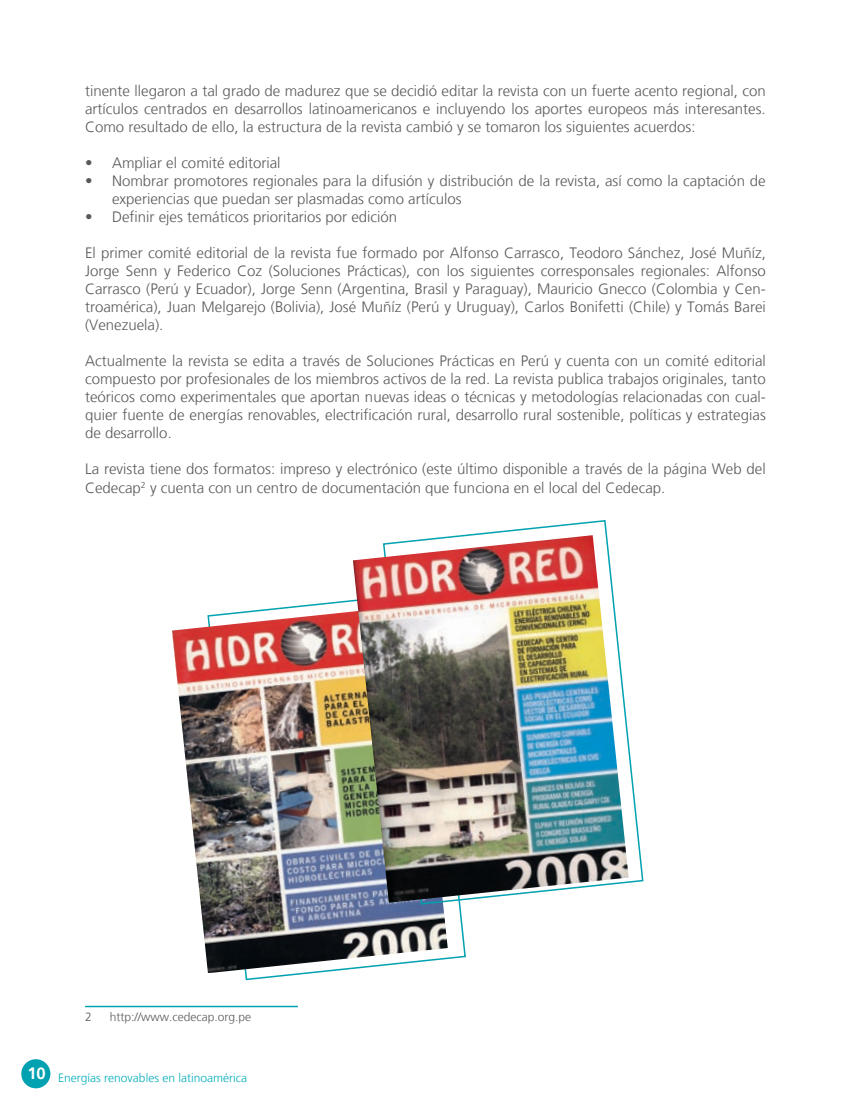
<style>
.page{position:relative;width:851px;height:1106px;background:#fff}
.page>*{position:absolute;margin:0;border:0;box-sizing:border-box;transform-origin:0 0}
.t1{font:300 15px/18px "Frutiger LT";color:#58595b;text-align:justify}
.t2{font:300 12px "Frutiger LT";color:#00adbc}
.t3{font:300 12px "Frutiger LT";color:#58595b}
</style>
<div class="page">
<div style="left:21px;top:1059px;width:29px;height:29px;background:#00a1b0;border-radius:50%"></div>
<hr style="left:85px;top:1005px;width:213px;height:2px;background:#00a1b0">
<svg style="left:245px;top:600px;width:221px;height:381px"></svg>
<img style="left:172px;top:605px;width:275px;height:368px">
<svg style="left:382px;top:520px;width:262px;height:385px"></svg>
<img style="left:353px;top:535px;width:275px;height:367px">
<p class="t1" style="left:85px;top:82px;width:682px">tinente llegaron a tal grado de madurez que se decidió editar la revista con un fuerte acento regional, con artículos centrados en desarrollos latinoamericanos e incluyendo los aportes europeos más interesantes.<br>Como resultado de ello, la estructura de la revista cambió y se tomaron los siguientes acuerdos:</p>
<p class="t1" style="left:85px;top:154px;width:197px">• Ampliar el comité editorial</p>
<p class="t1" style="left:112px;top:172px;width:655px;text-indent:-27px">• Nombrar promotores regionales para la difusión y distribución de la revista, así como la captación de experiencias que puedan ser plasmadas como artículos</p>
<p class="t1" style="left:85px;top:208px;width:313px">• Definir ejes temáticos prioritarios por edición</p>
<p class="t1" style="left:85px;top:244px;width:682px">El primer comité editorial de la revista fue formado por Alfonso Carrasco, Teodoro Sánchez, José Muñíz, Jorge Senn y Federico Coz (Soluciones Prácticas), con los siguientes corresponsales regionales: Alfonso Carrasco (Perú y Ecuador), Jorge Senn (Argentina, Brasil y Paraguay), Mauricio Gnecco (Colombia y Cen&shy;troamérica), Juan Melgarejo (Bolivia), José Muñíz (Perú y Uruguay), Carlos Bonifetti (Chile) y Tomás Barei (Venezuela).</p>
<p class="t1" style="left:85px;top:352px;width:682px">Actualmente la revista se edita a través de Soluciones Prácticas en Perú y cuenta con un comité editorial compuesto por profesionales de los miembros activos de la red. La revista publica trabajos originales, tanto teóricos como experimentales que aportan nuevas ideas o técnicas y metodologías relacionadas con cual&shy;quier fuente de energías renovables, electrificación rural, desarrollo rural sostenible, políticas y estrategias de desarrollo.</p>
<p class="t1" style="left:85px;top:460px;width:682px">La revista tiene dos formatos: impreso y electrónico (este último disponible a través de la página Web del<br>Cedecap<sup>2</sup> y cuenta con un centro de documentación que funciona en el local del Cedecap.</p>
<p class="t3" style="left:85px;top:1010px;width:8px">2</p>
<p class="t3" style="left:110px;top:1010px;width:143px">http://www.cedecap.org.pe</p>
<p class="t2" style="left:27px;top:1070px;width:221px"><sup>10</sup> Energías renovables en latinoamérica</p>
</div>
